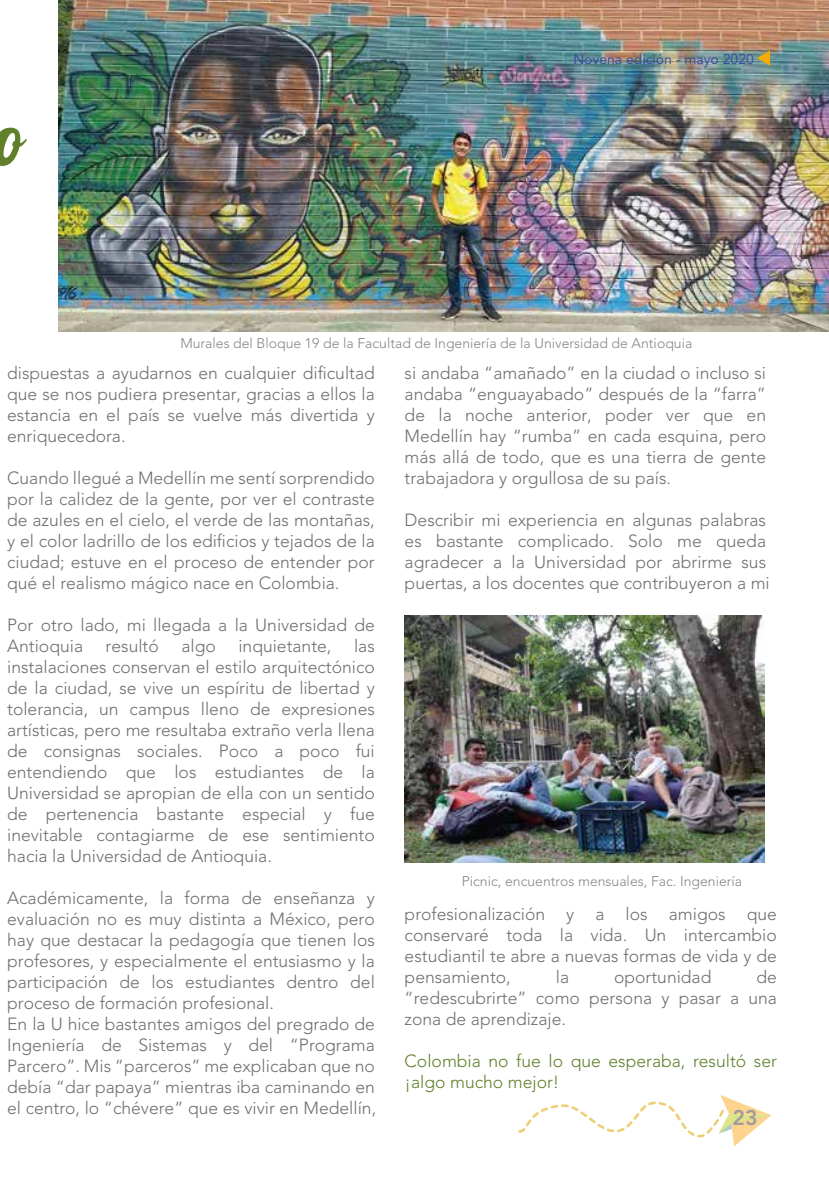
<style>
.page{position:relative;width:829px;height:1191px;background:#fff}
.page>*{position:absolute;margin:0;border:0;box-sizing:border-box;transform-origin:0 0}
.t1{font:82.95px "Franky";color:#61802b}
.t2{font:800 21.18px "Avenir LT Std";color:#9d9d9c}
.t3{font:300 17.5px/21px "Avenir LT Std";color:#706f6f;text-align:justify}
.t4{font:300 17.5px/21px "Avenir LT Std";color:#61802b}
.t5{font:300 14px "Avenir LT Std";color:#878787}
.t6{font:14px "Avenir LT Std";color:#39509e}
</style>
<div class="page">
<img style="left:58px;top:0;width:770px;height:331px">
<img style="left:404px;top:616px;width:360px;height:246px">
<svg style="left:756px;top:50px;width:13px;height:16px"></svg>
<svg style="left:518px;top:1095px;width:253px;height:51px"></svg>
<h1 class="t1" style="left:-8px;top:86px;width:31px">o</h1>
<p class="t6" style="left:573px;top:51px;width:182px">Novena edición - mayo 2020</p>
<p class="t5" style="left:180px;top:335px;width:513px">Murales del Bloque 19 de la Facultad de Ingeniería de la Universidad de Antioquia</p>
<p class="t3" style="left:7px;top:362px;width:369px">dispuestas a ayudarnos en cualquier dificultad que se nos pudiera presentar, gracias a ellos la estancia en el país se vuelve más divertida y enriquecedora.</p>
<p class="t3" style="left:7px;top:467px;width:369px">Cuando llegué a Medellín me sentí sorprendido por la calidez de la gente, por ver el contraste de azules en el cielo, el verde de las montañas, y el color ladrillo de los edificios y tejados de la ciudad; estuve en el proceso de entender por qué el realismo mágico nace en Colombia.</p>
<p class="t3" style="left:7px;top:614px;width:369px">Por otro lado, mi llegada a la Universidad de<br>Antioquia</p>
<p class="t3" style="left:7px;top:635px;width:369px;text-indent:347px">las instalaciones conservan el estilo arquitectónico de la ciudad, se vive un espíritu de libertad y tolerancia, un campus lleno de expresiones artísticas, pero me resultaba extraño verla llena de consignas sociales. Poco a poco fui entendiendo que los estudiantes de la Universidad se apropian de ella con un sentido de pertenencia bastante especial y fue inevitable contagiarme de ese sentimiento hacia la Universidad de Antioquia.</p>
<p class="t3" style="left:7px;top:887px;width:370px;text-align:left">Académicamente, la forma de enseñanza y evaluación no es muy distinta a México, pero hay que destacar la pedagogía que tienen los profesores, y especialmente el entusiasmo y la participación de los estudiantes dentro del proceso de formación profesional.<br>En la U hice bastantes amigos del pregrado de Ingeniería de Sistemas y del “Programa Parcero”. Mis “parceros” me explicaban que no debía “dar papaya” mientras iba caminando en el centro, lo “chévere” que es vivir en Medellín,</p>
<p class="t3" style="left:106px;top:635px;width:55px">resultó</p>
<p class="t3" style="left:181px;top:635px;width:36px">algo</p>
<p class="t3" style="left:238px;top:635px;width:95px">inquietante,</p>
<p class="t3" style="left:404px;top:362px;width:363px">si andaba “amañado” en la ciudad o incluso si andaba “enguayabado” después de la “farra” de la noche anterior, poder ver que en Medellín hay “rumba” en cada esquina, pero más allá de todo, que es una tierra de gente trabajadora y orgullosa de su país.</p>
<p class="t3" style="left:404px;top:509px;width:366px;text-align:left">Describir mi experiencia en algunas palabras es bastante complicado. Solo me queda agradecer a la Universidad por abrirme sus puertas, a los docentes que contribuyeron a mi</p>
<p class="t5" style="left:461px;top:872px;width:282px">Picnic, encuentros mensuales, Fac. Ingeniería</p>
<p class="t3" style="left:404px;top:904px;width:373px">profesionalización y a los amigos que conservaré toda la vida. Un intercambio estudiantil te abre a nuevas formas de vida y de pensamiento,</p>
<p class="t3" style="left:404px;top:967px;width:373px;text-indent:351px">de “redescubrirte” como persona y pasar a una zona de aprendizaje.</p>
<p class="t4" style="left:404px;top:1051px;width:373px">Colombia no fue lo que esperaba, resultó ser ¡algo mucho mejor!</p>
<p class="t2" style="left:732px;top:1105px;width:27px">23</p>
<p class="t3" style="left:555px;top:967px;width:15px">la</p>
<p class="t3" style="left:613px;top:967px;width:99px">oportunidad</p>
</div>
